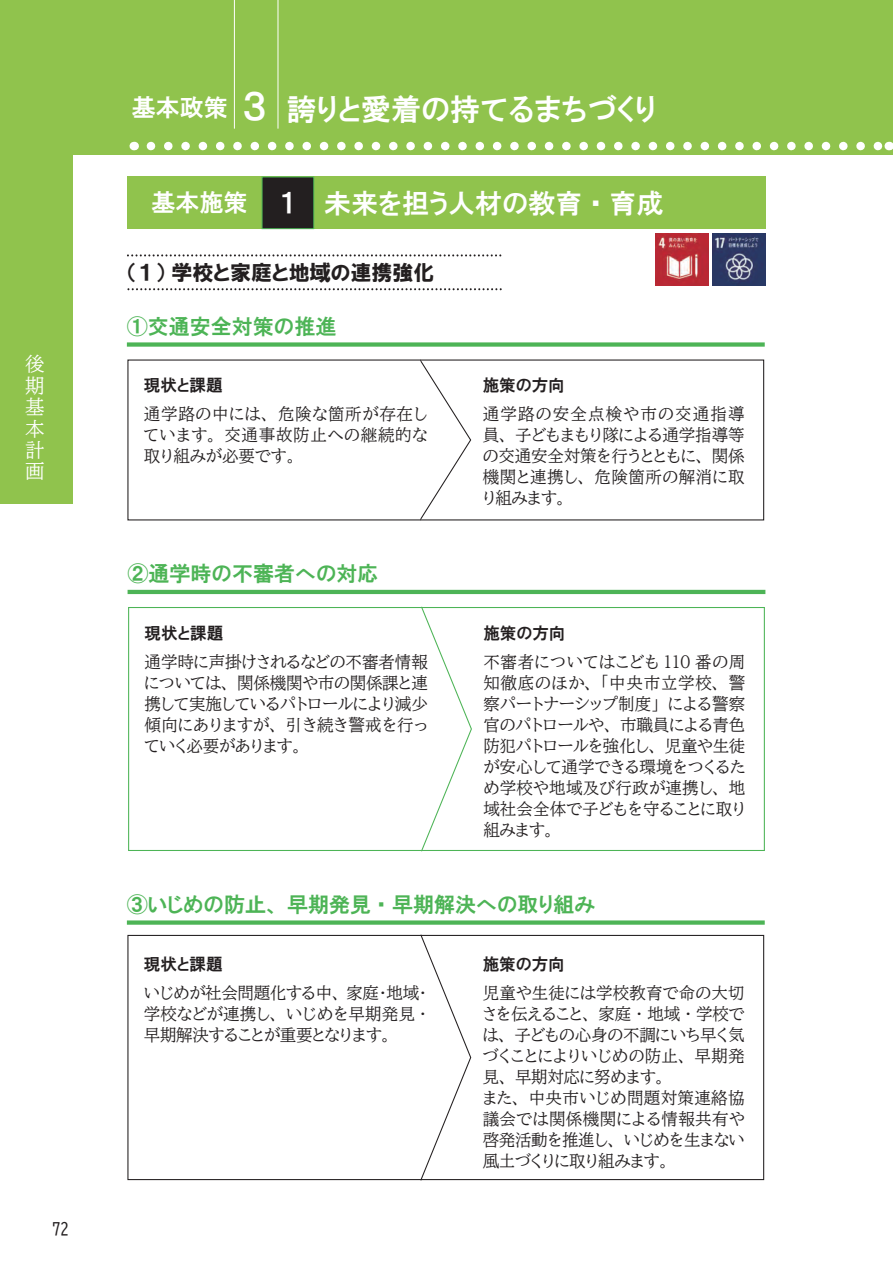
<style>
.page{position:relative;width:893px;height:1263px;background:#fff}
.page>*{position:absolute;margin:0;border:0;box-sizing:border-box;transform-origin:0 0}
.t1{font:30px "HGP Gothic E";color:#fff}
.t2{font:27px "HGP Gothic E";color:#fff}
.t3{font:21px "HGP Gothic E";color:#4db456}
.t4{font:21px "HGP Soei Kakugothic UB";color:#231f20}
.t5{font:19.5px/21.5px "BIZ UD Mincho Medium";color:#fff;text-align:justify}
.t6{font:16.5px/21px "BIZ UDP Mincho Medium";letter-spacing:.005em;color:#231f20;text-align:justify}
.t7{font:16.5px "HGP Gothic E";color:#231f20}
.t8{font:16.5px "BIZ UD Gothic";color:#231f20}
.s1{font-size:24px}
.s2{font-family:"HGS Gothic E";font-size:36px}
</style>
<div class="page">
<div style="left:0;top:337px;width:72px;height:167px;background:#90c34d"></div>
<div style="left:0;top:0;width:893px;height:154px;background:#90c34d"></div>
<hr style="left:234px;top:0;width:1px;height:129px;background:#fff">
<hr style="left:278px;top:0;width:1px;height:129px;background:#fff">
<svg style="left:151px;top:142px;width:729px;height:8px"></svg>
<svg style="left:420px;top:359px;width:52px;height:162px"></svg>
<div style="left:127px;top:342px;width:638px;height:5px;background:#4db456"></div>
<div style="left:128px;top:607px;width:637px;height:244px;border:1px solid #4db456"></div>
<svg style="left:420px;top:606px;width:52px;height:246px"></svg>
<hr style="left:128px;top:590px;width:637px;height:4px;background:#4db456">
<div style="left:127px;top:935px;width:637px;height:245px;border:1px solid #231f20"></div>
<svg style="left:420px;top:934px;width:52px;height:247px"></svg>
<div style="left:127px;top:920px;width:638px;height:5px;background:#4db456"></div>
<div style="left:127px;top:177px;width:638px;height:52px;background:#90c34d"></div>
<div style="left:262px;top:177px;width:52px;height:52px;background:#231f20"></div>
<div style="left:262px;top:177px;width:52px;height:52px;border:1px solid #4db456"></div>
<svg style="left:128px;top:254px;width:373px;height:2px"></svg>
<svg style="left:128px;top:288px;width:374px;height:2px"></svg>
<div style="left:0;top:91px;width:72px;height:257px;background:#90c34d"></div>
<img style="left:656px;top:233px;width:52px;height:53px">
<img style="left:713px;top:233px;width:52px;height:53px">
<p class="t5" style="left:25px;top:353px;width:21px">後期基本計画</p>
<p class="t8" style="left:52px;top:1220px;width:18px">72</p>
<h1 class="t1" style="left:132px;top:94px;width:526px"><span class="s1">基本政策</span><span class="s2">３</span>誇りと愛着の持てるまちづくり</h1>
<h2 class="t2" style="left:152px;top:189px;width:513px"><span class="s1">基本施策</span>　 １　 未来を担う人材の教育・育成</h2>
<p class="t4" style="left:128px;top:262px;width:308px">（１） 学校と家庭と地域の連携強化</p>
<p class="t3" style="left:127px;top:316px;width:211px">①交通安全対策の推進</p>
<p class="t7" style="left:144px;top:377px;width:80px">現状と課題</p>
<p class="t6" style="left:144px;top:403px;width:285px">通学路の中には、危険な箇所が存在しています。交通事故防止への継続的な取り組みが必要です。</p>
<p class="t3" style="left:128px;top:563px;width:252px">②通学時の不審者への対応</p>
<p class="t7" style="left:145px;top:625px;width:80px">現状と課題</p>
<p class="t6" style="left:145px;top:651px;width:285px">通学時に声掛けされるなどの不審者情報については、関係機関や市の関係課と連携して実施しているパトロールにより減少傾向にありますが、引き続き警戒を行っていく必要があります。</p>
<p class="t7" style="left:483px;top:377px;width:84px">施策の方向</p>
<p class="t6" style="left:483px;top:404px;width:264px">通学路の安全点検や市の交通指導員、子どもまもり隊による通学指導等の交通安全対策を行うとともに、関係機関と連携し、危険箇所の解消に取り組みます。</p>
<p class="t7" style="left:483px;top:625px;width:84px">施策の方向</p>
<p class="t6" style="left:483px;top:652px;width:264px">不審者についてはこども 110 番の周知徹底のほか、「中央市立学校、警察パートナーシップ制度」による警察官のパトロールや、市職員による青色防犯パトロールを強化し、児童や生徒が安心して通学できる環境をつくるため学校や地域及び行政が連携し、地域社会全体で子どもを守ることに取り組みます。</p>
<p class="t3" style="left:127px;top:894px;width:470px">③いじめの防止、早期発見・早期解決への取り組み</p>
<p class="t7" style="left:144px;top:955px;width:80px">現状と課題</p>
<p class="t6" style="left:144px;top:982px;width:285px">いじめが社会問題化する中、家庭・地域・学校などが連携し、いじめを早期発見・早期解決することが重要となります。</p>
<p class="t7" style="left:483px;top:955px;width:84px">施策の方向</p>
<p class="t6" style="left:483px;top:982px;width:264px;text-align:left">児童や生徒には学校教育で命の大切さを伝えること、家庭・地域・学校では、子どもの心身の不調にいち早く気づくことによりいじめの防止、早期発見、早期対応に努めます。<br>また、中央市いじめ問題対策連絡協議会では関係機関による情報共有や啓発活動を推進し、いじめを生まない風土づくりに取り組みます。</p>
</div>
